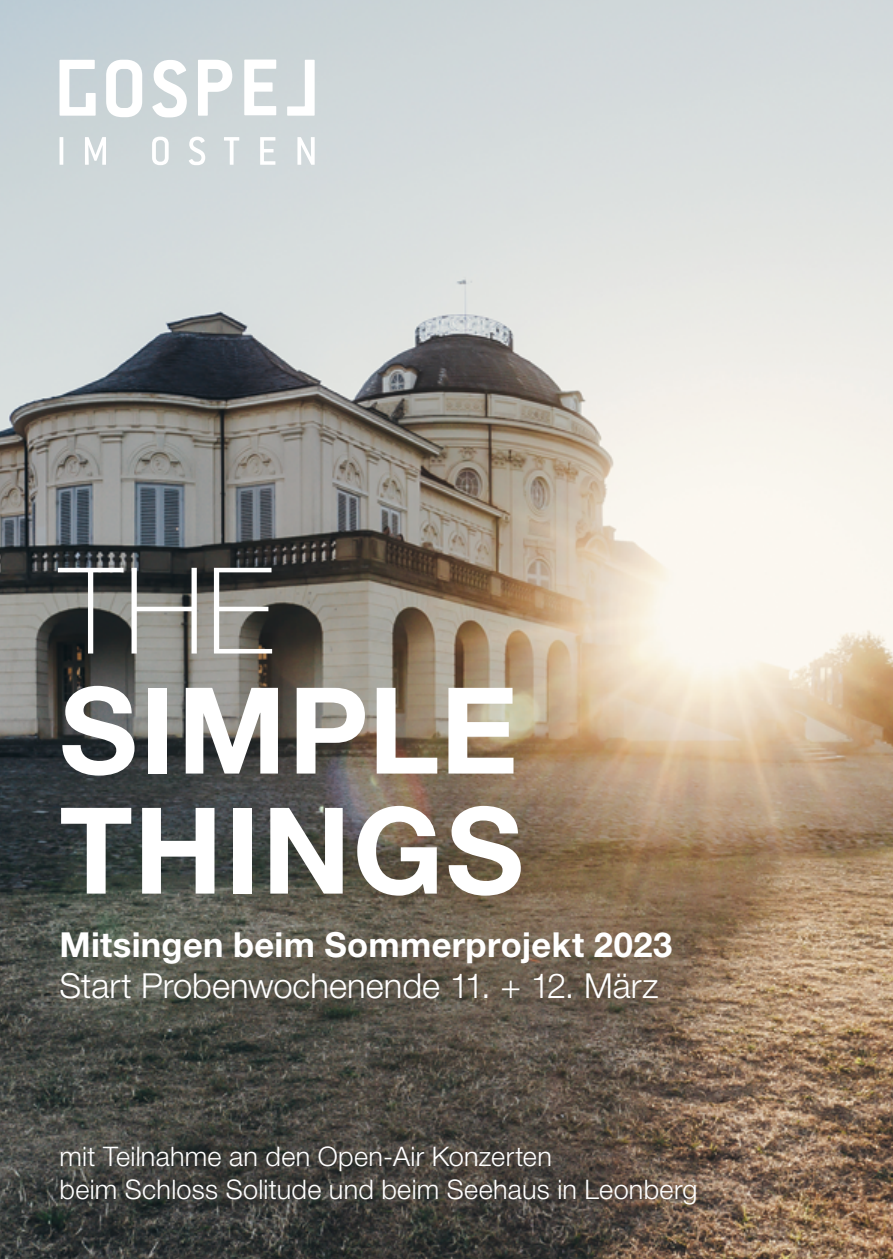
<style>
.page{position:relative;width:893px;height:1259px;background:#fff}
.page>*{position:absolute;margin:0;border:0;box-sizing:border-box;transform-origin:0 0}
.t1{font:700 120px "Helvetica Neue LT Std";letter-spacing:.015em;color:#fff}
.t2{font:100 120px "Helvetica Neue LT Std";color:#fff}
.t3{font:300 34.5px "Helvetica Neue LT Std";color:#fff}
.t4{font:700 34.5px "Helvetica Neue LT Std";letter-spacing:.01em;color:#fff}
.t5{font:300 27px/33px "Helvetica Neue LT Std";letter-spacing:.01em;color:#fff}
</style>
<div class="page">
<img style="left:0;top:0;width:893px;height:1259px">
<hr style="left:60px;top:137px;width:3px;height:28px;background:#fff">
<svg style="left:85px;top:137px;width:21px;height:28px"></svg>
<svg style="left:152px;top:137px;width:17px;height:28px"></svg>
<svg style="left:189px;top:137px;width:16px;height:28px"></svg>
<svg style="left:224px;top:137px;width:15px;height:28px"></svg>
<svg style="left:260px;top:137px;width:15px;height:28px"></svg>
<svg style="left:297px;top:137px;width:18px;height:28px"></svg>
<svg style="left:106px;top:60px;width:36px;height:57px"></svg>
<svg style="left:152px;top:60px;width:35px;height:57px"></svg>
<svg style="left:198px;top:60px;width:34px;height:56px"></svg>
<svg style="left:244px;top:60px;width:32px;height:55px"></svg>
<svg style="left:287px;top:60px;width:28px;height:56px"></svg>
<svg style="left:60px;top:60px;width:36px;height:56px"></svg>
<p class="t2" style="left:60px;top:542px;width:216px">THE</p>
<p class="t1" style="left:60px;top:656px;width:460px">SIMPLE</p>
<p class="t1" style="left:60px;top:776px;width:466px">THINGS</p>
<p class="t4" style="left:60px;top:923px;width:614px">Mitsingen beim Sommerprojekt 2023</p>
<p class="t3" style="left:60px;top:965px;width:600px">Start Probenwochenende 11. + 12. März</p>
<p class="t5" style="left:60px;top:1139px;width:639px">mit Teilnahme an den Open-Air Konzerten<br>beim Schloss Solitude und beim Seehaus in Leonberg</p>
</div>
